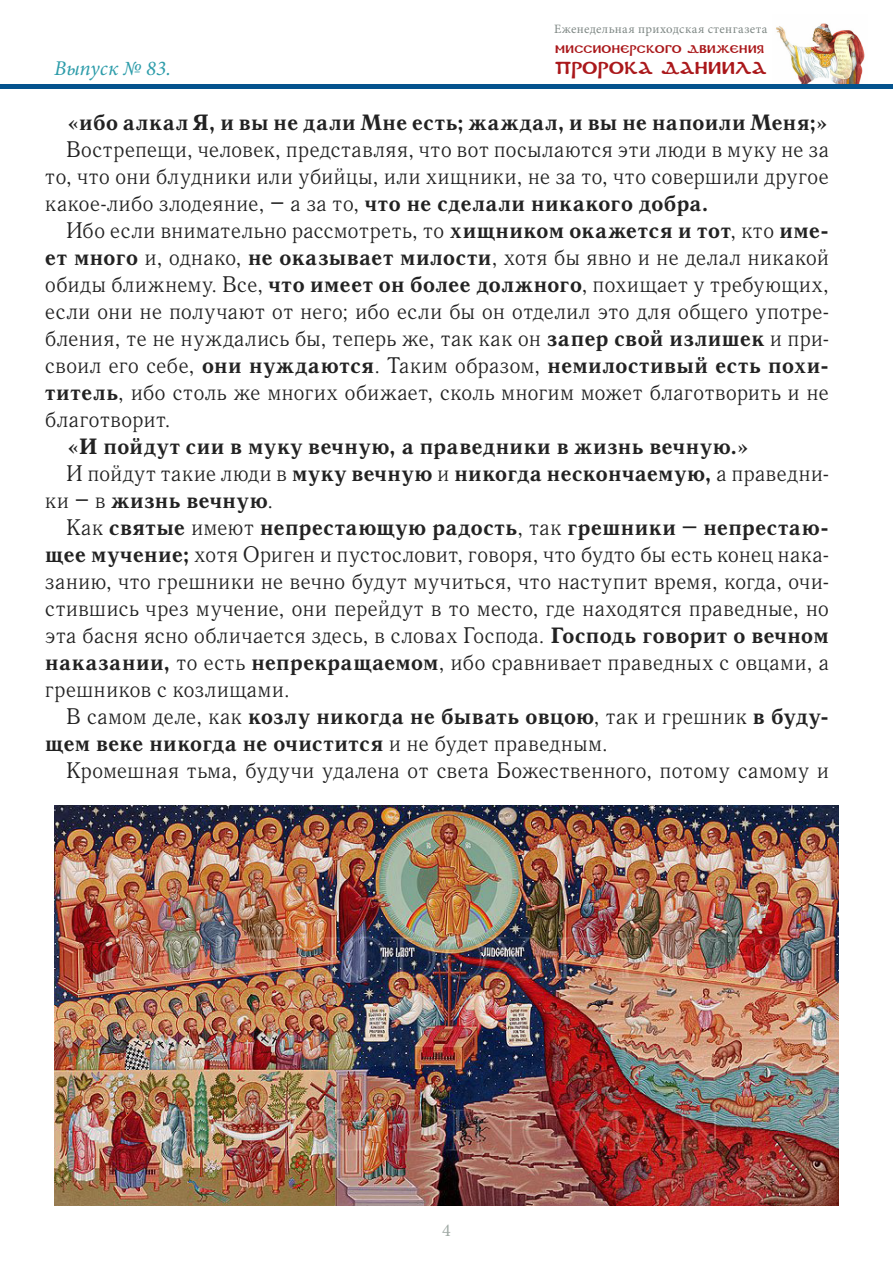
<style>
.page{position:relative;width:893px;height:1263px;background:#fff}
.page>*{position:absolute;margin:0;border:0;box-sizing:border-box;transform-origin:0 0}
._2__Основной_текст{font:22.5px/27px "Quant Antiqua C";letter-spacing:-.005em;color:#222;text-align:justify}
._2__Основной_текст-2{font:700 22.5px/27px "Quant Antiqua C";letter-spacing:-.01em;color:#222}
.t1{font:italic 21px "Minion Pro";color:#2e9daa}
.t2{font:18px "Minion Pro";color:#9fa9a4}
.t3{font:17.1px "DS Coptic";letter-spacing:.01em;color:#aa181b}
.t4{font:12.75px "Minion Pro";letter-spacing:.03em;color:#7f8885}
.t5{font:10.95px "DS Coptic";letter-spacing:.025em;color:#aa181b}
.s1{font-weight:700}
.s2{font-weight:400}
</style>
<div class="page">
<img style="left:776px;top:23px;width:89px;height:61px">
<div style="left:0;top:84px;width:893px;height:5px;background:#04538e"></div>
<img style="left:55px;top:805px;width:784px;height:400px">
<p class="t1" style="left:54px;top:54px;width:119px">Выпуск № 83.</p>
<p class="t4" style="left:554px;top:21px;width:215px">Еженедельная приходская стенгазета</p>
<p class="t5" style="left:555px;top:42px;width:210px">Миссионерского движения</p>
<p class="t3" style="left:555px;top:57px;width:213px">ПРОРОКА ДАНИИЛА</p>
<p class="_2__Основной_текст-2" style="left:66px;top:109px;width:764px">«ибо алкал Я, и вы не дали Мне есть; жаждал, и вы не напоили Меня;»</p>
<p class="_2__Основной_текст" style="left:45px;top:136px;width:786px;text-indent:21px">Вострепещи, человек, представляя, что вот посылаются эти люди в муку не за то, что они блудники или убийцы, или хищники, не за то, что совершили другое какое-либо злодеяние, – а за то, <span class="s1">что не сделали никакого добра.</span></p>
<p class="_2__Основной_текст" style="left:45px;top:217px;width:786px;text-indent:21px">Ибо если внимательно рассмотреть, то <span class="s1">хищником окажется и тот</span>, кто <span class="s1">име&shy;ет много</span> и, однако, <span class="s1">не оказывает милости</span>, хотя бы явно и не делал никакой обиды ближнему. Все, <span class="s1">что имеет он более должного</span>, похищает у требующих, если они не получают от него; ибо если бы он отделил это для общего употре&shy;бления, те не нуждались бы, теперь же, так как он <span class="s1">запер свой излишек</span> и при&shy;своил его себе, <span class="s1">они нуждаются</span>. Таким образом, <span class="s1">немилостивый есть похи&shy;титель</span>, ибо столь же многих обижает, сколь многим может благотворить и не благотворит.</p>
<p class="_2__Основной_текст-2" style="left:66px;top:433px;width:685px">«И пойдут сии в муку вечную, а праведники в жизнь вечную.»</p>
<p class="_2__Основной_текст-2" style="left:45px;top:460px;width:786px;text-indent:21px"><span class="s2">И пойдут такие люди в</span> муку вечную <span class="s2">и</span> никогда нескончаемую, <span class="s2">а праведни&shy;ки – в</span> жизнь вечную<span class="s2">.</span></p>
<p class="_2__Основной_текст" style="left:45px;top:514px;width:786px;text-indent:21px">Как <span class="s1">святые</span> имеют <span class="s1">непрестающую радость</span>, так <span class="s1">грешники – непрестаю&shy;щее мучение;</span> хотя Ориген и пустословит, говоря, что будто бы есть конец нака&shy;занию, что грешники не вечно будут мучиться, что наступит время, когда, очи&shy;стившись чрез мучение, они перейдут в то место, где находятся праведные, но эта басня ясно обличается здесь, в словах Господа. <span class="s1">Господь говорит о вечном наказании,</span> то есть <span class="s1">непрекращаемом</span>, ибо сравнивает праведных с овцами, а грешников с козлищами.</p>
<p class="_2__Основной_текст-2" style="left:45px;top:703px;width:786px;text-indent:21px"><span class="s2">В самом деле, как</span> козлу никогда не бывать овцою<span class="s2">, так и грешник</span> в буду&shy;щем веке никогда не очистится <span class="s2">и не будет праведным.</span></p>
<p class="_2__Основной_текст" style="left:66px;top:757px;width:764px">Кромешная тьма, будучи удалена от света Божественного, потому самому и</p>
<p class="t2" style="left:442px;top:1218px;width:10px">4</p>
</div>
